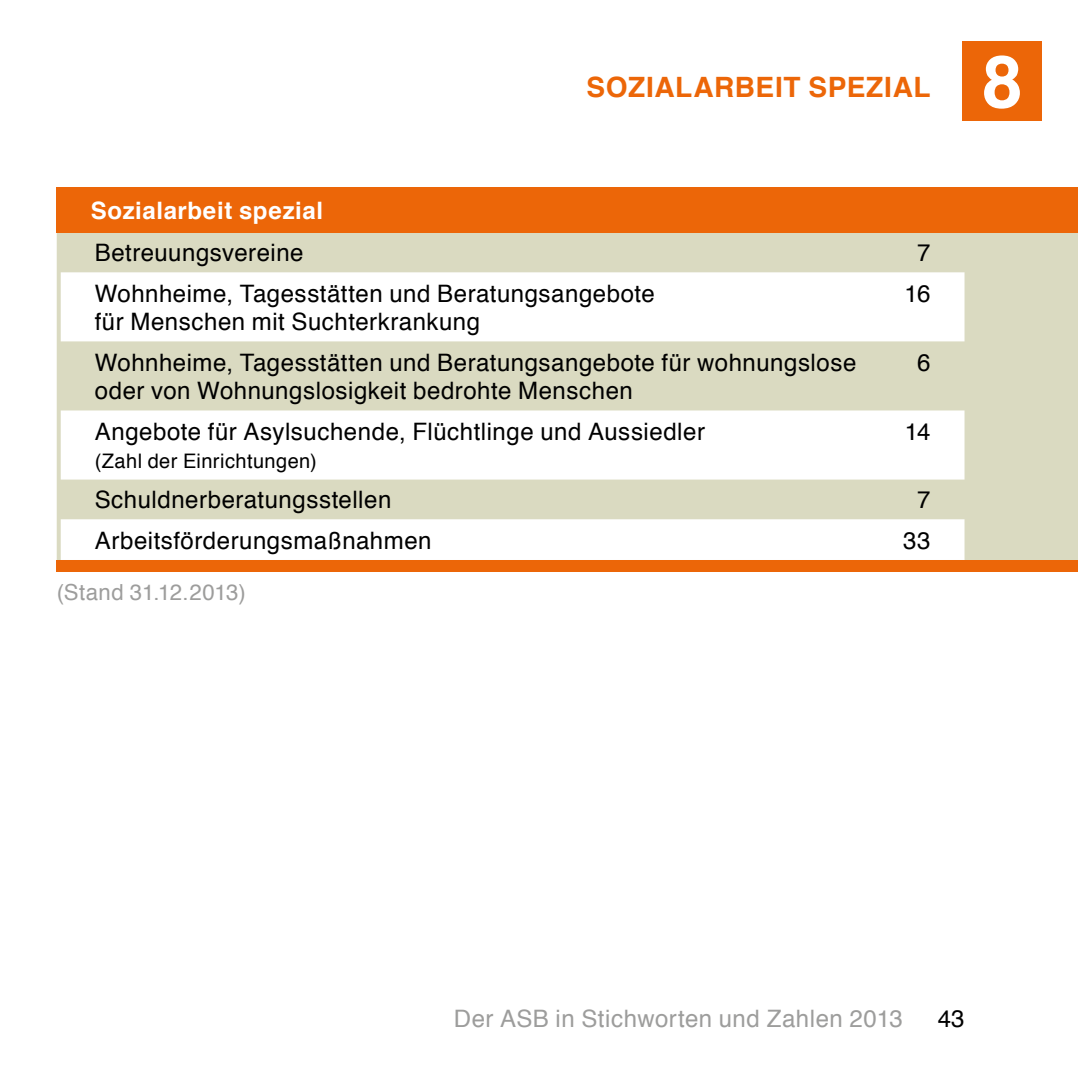
<style>
.page{position:relative;width:1078px;height:1078px;background:#fff}
.page>*{position:absolute;margin:0;border:0;box-sizing:border-box;transform-origin:0 0}
.t1{font:700 72.8px "Helvetica";color:#fff}
.t2{font:700 28px "Helvetica";letter-spacing:.02em;color:#ec6608}
.t3{font:24px/28.4px "Helvetica";letter-spacing:.02em;color:#000}
.t4{font:24px "Helvetica";letter-spacing:.02em;color:#9d9d9c}
.t5{font:700 24px "Helvetica";letter-spacing:.025em;color:#fff}
.t6{font:22px "Helvetica";letter-spacing:.02em;color:#9d9d9c}
.t7{font:20px "Helvetica";letter-spacing:.02em;color:#000}
</style>
<div class="page">
<div style="left:57px;top:220px;width:1020px;height:346px;background:#dadac1"></div>
<svg style="left:61px;top:272px;width:903px;height:288px;fill:#fff"></svg>
<div style="left:57px;top:187px;width:1020px;height:45px;background:#ec6608"></div>
<div style="left:57px;top:560px;width:1020px;height:11px;background:#ec6608"></div>
<div style="left:961px;top:42px;width:80px;height:79px;background:#ec6608"></div>
<p class="t5" style="left:91px;top:191px;width:234px">Sozialarbeit spezial</p>
<p class="t2" style="left:586px;top:65px;width:345px">SOZIALARBEIT SPEZIAL</p>
<p class="t3" style="left:95px;top:239px;width:210px">Betreuungsvereine</p>
<p class="t3" style="left:916px;top:239px;width:15px">7</p>
<p class="t3" style="left:95px;top:280px;width:561px">Wohnheime, Tagesstätten und Beratungsangebote für Menschen mit Suchterkrankung</p>
<p class="t3" style="left:904px;top:280px;width:28px">16</p>
<p class="t3" style="left:95px;top:349px;width:763px">Wohnheime, Tagesstätten und Beratungsangebote für wohnungslose oder von Wohnungslosigkeit bedrohte Menschen</p>
<p class="t3" style="left:916px;top:349px;width:15px">6</p>
<p class="t3" style="left:95px;top:418px;width:611px">Angebote für Asylsuchende, Flüchtlinge und Aussiedler</p>
<p class="t7" style="left:95px;top:445px;width:223px">(Zahl der Einrichtungen)</p>
<p class="t3" style="left:904px;top:418px;width:27px">14</p>
<p class="t3" style="left:95px;top:486px;width:298px">Schuldnerberatungsstellen</p>
<p class="t3" style="left:916px;top:486px;width:15px">7</p>
<p class="t3" style="left:95px;top:526px;width:338px">Arbeitsförderungsmaßnahmen</p>
<p class="t3" style="left:902px;top:526px;width:29px">33</p>
<p class="t6" style="left:57px;top:575px;width:191px">(Stand 31.12.2013)</p>
<h1 class="t1" style="left:981px;top:23px;width:42px">8</h1>
<p class="t4" style="left:454px;top:999px;width:450px">Der ASB in Stichworten und Zahlen 2013</p>
<p class="t3" style="left:937px;top:1004px;width:28px">43</p>
</div>
